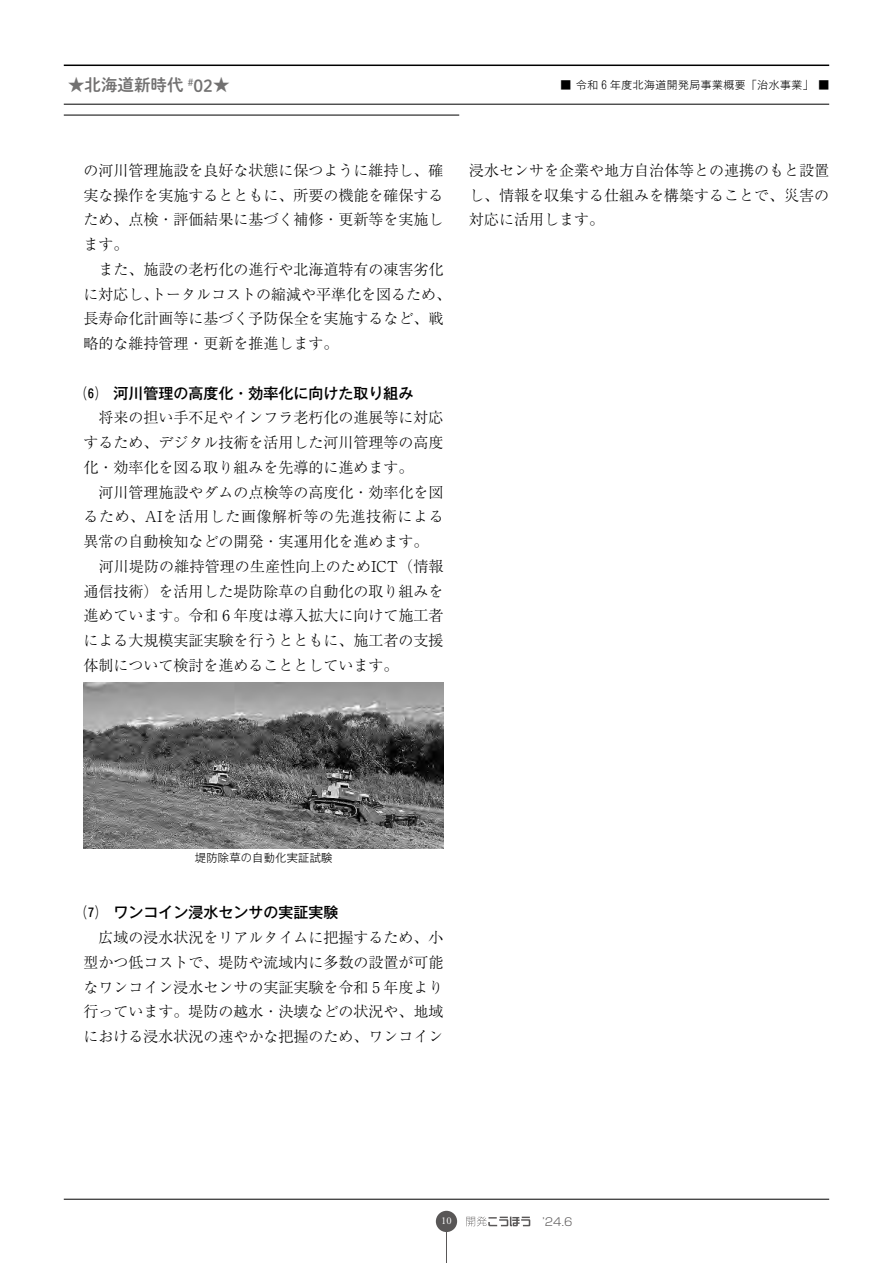
<style>
.page{position:relative;width:893px;height:1263px;background:#fff}
.page>*{position:absolute;margin:0;border:0;box-sizing:border-box;transform-origin:0 0}
.t1{font:16.5px "Shuei M Go Std B";color:#727171}
.t2{font:300 15px/24.8px "Ryumin Pr 6 N";color:#000}
.t3{font:500 15px "Gothic MB101 Pr 6 N";color:#000}
.t4{font:300 11.25px "Gothic MB101 Pr 6 N";letter-spacing:.02em;color:#000}
.t5{font:300 10.95px "Shin Go Pr 6 N";color:#595757}
.t6{font:300 10.8px "Gothic MB101 Pr 6 N";letter-spacing:.05em;color:#000}
.t7{font:10.5px "Adobe Garamond Pro";color:#fff}
</style>
<div class="page">
<div style="left:436px;top:1211px;width:21px;height:21px;background:#595757;border-radius:50%"></div>
<hr style="left:446px;top:1229px;width:1px;height:34px;background:#595757">
<svg style="left:466px;top:1216px;width:65px;height:11px"></svg>
<hr style="left:64px;top:1199px;width:765px;height:1px;background:#000">
<hr style="left:64px;top:65px;width:765px;height:1px;background:#000">
<hr style="left:64px;top:104px;width:765px;height:1px;background:#000">
<hr style="left:64px;top:115px;width:395px;height:1px;background:#000">
<img style="left:84px;top:682px;width:360px;height:166px">
<p class="t1" style="left:68px;top:72px;width:163px">★北海道新時代 <sup>#</sup>02★</p>
<p class="t6" style="left:561px;top:76px;width:270px">■ 令和６年度北海道開発局事業概要「治水事業」 ■</p>
<p class="t2" style="left:84px;top:157px;width:369px">の河川管理施設を良好な状態に保つように維持し、確実な操作を実施するとともに、所要の機能を確保するため、点検・評価結果に基づく補修・更新等を実施します。<br>　また、施設の老朽化の進行や北海道特有の凍害劣化に対応し、トータルコストの縮減や平準化を図るため、長寿命化計画等に基づく予防保全を実施するなど、戦略的な維持管理・更新を推進します。</p>
<p class="t3" style="left:84px;top:380px;width:331px">⑹　河川管理の高度化・効率化に向けた取り組み</p>
<p class="t2" style="left:84px;top:404px;width:362px">　将来の担い手不足やインフラ老朽化の進展等に対応するため、デジタル技術を活用した河川管理等の高度化・効率化を図る取り組みを先導的に進めます。<br>　河川管理施設やダムの点検等の高度化・効率化を図るため、AIを活用した画像解析等の先進技術による異常の自動検知などの開発・実運用化を進めます。　河川堤防の維持管理の生産性向上のためICT（情報通信技術）を活用した堤防除草の自動化の取り組みを進めています。令和 6 年度は導入拡大に向けて施工者による大規模実証実験を行うとともに、施工者の支援体制について検討を進めることとしています。</p>
<p class="t2" style="left:469px;top:157px;width:361px;text-align:justify">浸水センサを企業や地方自治体等との連携のもと設置し、情報を収集する仕組みを構築することで、災害の対応に活用します。</p>
<p class="t4" style="left:195px;top:848px;width:139px">堤防除草の自動化実証試験</p>
<p class="t3" style="left:84px;top:900px;width:256px">⑺　ワンコイン浸水センサの実証実験</p>
<p class="t2" style="left:84px;top:924px;width:361px;text-align:justify">　広域の浸水状況をリアルタイムに把握するため、小型かつ低コストで、堤防や流域内に多数の設置が可能なワンコイン浸水センサの実証実験を令和 5 年度より行っています。堤防の越水・決壊などの状況や、地域における浸水状況の速やかな把握のため、ワンコイン</p>
<p class="t7" style="left:441px;top:1215px;width:12px">10</p>
<p class="t5" style="left:542px;top:1212px;width:32px">’24.6</p>
</div>
